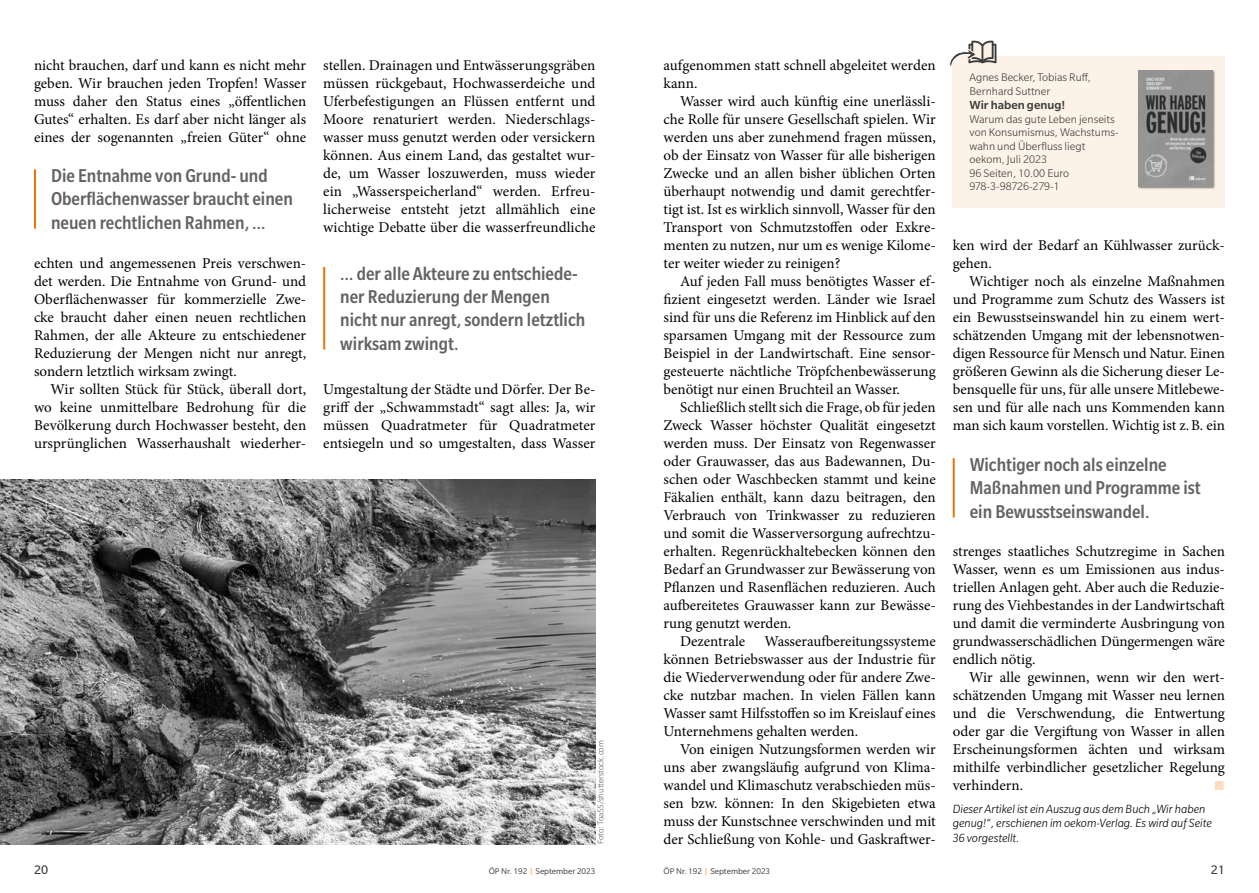
<style>
.page{position:relative;width:1259px;height:893px;background:#fff}
.page>*{position:absolute;margin:0;border:0;box-sizing:border-box;transform-origin:0 0}
.t1{font:500 condensed 20.25px/23.2px "Slate Pro";color:#646363}
.t2{font:15px/18px "Minion Pro";color:#000;text-align:justify}
.t3{font:15px "Wingdings";color:#fbdcc0}
.t4{font:13.5px "Slate Std";color:#3c3c3b}
.t5{font:italic 300 12.9px/14.4px "Slate Std";color:#000}
.t6{font:500 12.75px "Slate Std";color:#3c3c3b}
.t7{font:300 12px/13.5px "Slate Std";color:#3c3c3b}
.t8{font:9px "Slate Std";color:#3c3c3b}
.t9{font:300 9px "Slate Std";letter-spacing:-.005em;color:#646363}
.s1{color:#f08321}
</style>
<div class="page">
<hr style="left:34px;top:169px;width:2px;height:60px;background:#ee7203">
<hr style="left:323px;top:268px;width:2px;height:81px;background:#ee7203">
<hr style="left:952px;top:458px;width:2px;height:59px;background:#ee7203">
<img style="left:0;top:479px;width:595px;height:365px">
<div style="left:952px;top:56px;width:273px;height:152px;background:#fdf2e8"></div>
<svg style="left:950px;top:40px;width:46px;height:26px"></svg>
<div style="left:1137px;top:70px;width:78px;height:119px;background:#000;opacity:.55"></div>
<img style="left:1138px;top:70px;width:74px;height:116px">
<p class="t2" style="left:34px;top:56px;width:274px">nicht brauchen, darf und kann es nicht mehr geben. Wir brauchen jeden Tropfen! Wasser muss daher den Status eines „öffentlichen Gutes“ erhalten. Es darf aber nicht länger als eines der sogenannten „freien Güter“ ohne</p>
<h1 class="t1" style="left:51px;top:164px;width:243px">Die Entnahme von Grund- und<br>Oberflächenwasser braucht einen neuen rechtlichen Rahmen, …</h1>
<p class="t2" style="left:34px;top:254px;width:274px">echten und angemessenen Preis verschwen&shy;det werden. Die Entnahme von Grund- und Oberflächenwasser für kommerzielle Zwe&shy;cke braucht daher einen neuen rechtlichen Rahmen, der alle Akteure zu entschiedener Reduzierung der Mengen nicht nur anregt, sondern letztlich wirksam zwingt.</p>
<p class="t2" style="left:34px;top:380px;width:274px;text-indent:16px">Wir sollten Stück für Stück, überall dort, wo keine unmittelbare Bedrohung für die Bevölkerung durch Hochwasser besteht, den ursprünglichen Wasserhaushalt wiederher-</p>
<p class="t2" style="left:323px;top:56px;width:274px">stellen. Drainagen und Entwässerungsgräben müssen rückgebaut, Hochwasserdeiche und Uferbefestigungen an Flüssen entfernt und Moore renaturiert werden. Niederschlags&shy;wasser muss genutzt werden oder versickern können. Aus einem Land, das gestaltet wur&shy;de, um Wasser loszuwerden, muss wieder ein „Wasserspeicherland“ werden. Erfreu&shy;licherweise entsteht jetzt allmählich eine wichtige Debatte über die wasserfreundliche</p>
<h1 class="t1" style="left:340px;top:262px;width:247px">… der alle Akteure zu entschiede&shy;ner Reduzierung der Mengen nicht nur anregt, sondern letztlich wirksam zwingt.</h1>
<p class="t2" style="left:323px;top:380px;width:274px">Umgestaltung der Städte und Dörfer. Der Be&shy;griff der „Schwammstadt“ sagt alles: Ja, wir müssen Quadratmeter für Quadratmeter entsiegeln und so umgestalten, dass Wasser</p>
<p class="t9" style="left:596px;top:844px;width:105px;rotate:-90deg">Foto: Toa55/shutterstock.com</p>
<p class="t2" style="left:663px;top:56px;width:274px">aufgenommen statt schnell abgeleitet werden kann.</p>
<p class="t2" style="left:663px;top:92px;width:274px;text-indent:16px">Wasser wird auch künftig eine unerlässli&shy;che Rolle für unsere Gesellschaft spielen. Wir werden uns aber zunehmend fragen müssen, ob der Einsatz von Wasser für alle bisherigen Zwecke und an allen bisher üblichen Orten überhaupt notwendig und damit gerechtfer&shy;tigt ist. Ist es wirklich sinnvoll, Wasser für den Transport von Schmutzstoffen oder Exkre&shy;menten zu nutzen, nur um es wenige Kilome&shy;ter weiter wieder zu reinigen?</p>
<p class="t2" style="left:663px;top:272px;width:274px;text-indent:16px">Auf jeden Fall muss benötigtes Wasser ef&shy;fizient eingesetzt werden. Länder wie Israel sind für uns die Referenz im Hinblick auf den sparsamen Umgang mit der Ressource zum Beispiel in der Landwirtschaft. Eine sensor&shy;gesteuerte nächtliche Tröpfchenbewässerung benötigt nur einen Bruchteil an Wasser.</p>
<p class="t2" style="left:680px;top:398px;width:257px">Schließlich stellt sich die Frage, ob für jeden</p>
<p class="t2" style="left:663px;top:416px;width:274px">Zweck Wasser höchster Qualität eingesetzt</p>
<p class="t2" style="left:663px;top:434px;width:274px">werden muss. Der Einsatz von Regenwasser</p>
<p class="t2" style="left:663px;top:452px;width:274px">oder Grauwasser, das aus Badewannen, Du-</p>
<p class="t2" style="left:663px;top:470px;width:274px">schen oder Waschbecken stammt und keine</p>
<p class="t2" style="left:663px;top:488px;width:274px">Fäkalien enthält, kann dazu beitragen, den</p>
<p class="t2" style="left:663px;top:506px;width:274px">Verbrauch von Trinkwasser zu reduzieren</p>
<p class="t2" style="left:663px;top:524px;width:274px">und somit die Wasserversorgung aufrechtzu-</p>
<p class="t2" style="left:663px;top:542px;width:274px">erhalten. Regenrückhaltebecken können den</p>
<p class="t2" style="left:663px;top:560px;width:274px">Bedarf an Grundwasser zur Bewässerung von</p>
<p class="t2" style="left:663px;top:578px;width:274px">Pflanzen und Rasenflächen reduzieren. Auch</p>
<p class="t2" style="left:663px;top:596px;width:274px">aufbereitetes Grauwasser kann zur Bewässe-</p>
<p class="t2" style="left:663px;top:614px;width:129px">rung genutzt werden.</p>
<p class="t2" style="left:680px;top:632px;width:67px">Dezentrale</p>
<p class="t2" style="left:663px;top:632px;width:274px;text-indent:101px">Wasseraufbereitungssysteme können Betriebswasser aus der Industrie für die Wiederverwendung oder für andere Zwe&shy;cke nutzbar machen. In vielen Fällen kann Wasser samt Hilfsstoffen so im Kreislauf eines Unternehmens gehalten werden.</p>
<p class="t2" style="left:663px;top:740px;width:274px;text-indent:16px">Von einigen Nutzungsformen werden wir uns aber zwangsläufig aufgrund von Klima&shy;wandel und Klimaschutz verabschieden müs&shy;sen bzw. können: In den Skigebieten etwa muss der Kunstschnee verschwinden und mit der Schließung von Kohle- und Gaskraftwer-</p>
<p class="t7" style="left:969px;top:71px;width:123px">Agnes Becker, Tobias Ruff,<br>Bernhard Suttner</p>
<p class="t6" style="left:969px;top:99px;width:97px">Wir haben genug!</p>
<p class="t7" style="left:969px;top:112px;width:151px">Warum das gute Leben jenseits von Konsumismus, Wachstums&shy;wahn und Überfluss liegt oekom, Juli 2023<br>96 Seiten, 10.00 Euro<br>978-3-98726-279-1</p>
<p class="t2" style="left:952px;top:236px;width:274px">ken wird der Bedarf an Kühlwasser zurück&shy;gehen.</p>
<p class="t2" style="left:952px;top:272px;width:274px;text-indent:16px">Wichtiger noch als einzelne Maßnahmen und Programme zum Schutz des Wassers ist ein Bewusstseinswandel hin zu einem wert&shy;schätzenden Umgang mit der lebensnotwen&shy;digen Ressource für Mensch und Natur. Einen größeren Gewinn als die Sicherung dieser Le&shy;bensquelle für uns, für alle unsere Mitlebewe&shy;sen und für alle nach uns Kommenden kann man sich kaum vorstellen. Wichtig ist z.B. ein</p>
<h1 class="t1" style="left:969px;top:453px;width:232px">Wichtiger noch als einzelne<br>Maßnahmen und Programme ist ein Bewusstseinswandel.</h1>
<p class="t2" style="left:952px;top:542px;width:274px">strenges staatliches Schutzregime in Sachen Wasser, wenn es um Emissionen aus indus&shy;triellen Anlagen geht. Aber auch die Reduzie&shy;rung des Viehbestandes in der Landwirtschaft und damit die verminderte Ausbringung von grundwasserschädlichen Düngermengen wäre endlich nötig.</p>
<p class="t2" style="left:952px;top:668px;width:274px;text-indent:16px">Wir alle gewinnen, wenn wir den wert&shy;schätzenden Umgang mit Wasser neu lernen und die Verschwendung, die Entwertung oder gar die Vergiftung von Wasser in allen Erscheinungsformen ächten und wirksam mithilfe verbindlicher gesetzlicher Regelung verhindern.</p>
<p class="t3" style="left:1213px;top:777px;width:13px">■</p>
<p class="t5" style="left:952px;top:801px;width:261px">Dieser Artikel ist ein Auszug aus dem Buch „Wir haben genug!“, erschienen im oekom-Verlag. Es wird auf Seite<br>36 vorgestellt.</p>
<p class="t4" style="left:34px;top:862px;width:16px">20</p>
<p class="t8" style="left:489px;top:866px;width:108px">ÖP Nr. 192 <span class="s1">|</span> September 2023</p>
<p class="t8" style="left:663px;top:866px;width:108px">ÖP Nr. 192 <span class="s1">|</span> September 2023</p>
<p class="t4" style="left:1210px;top:862px;width:16px">21</p>
</div>
